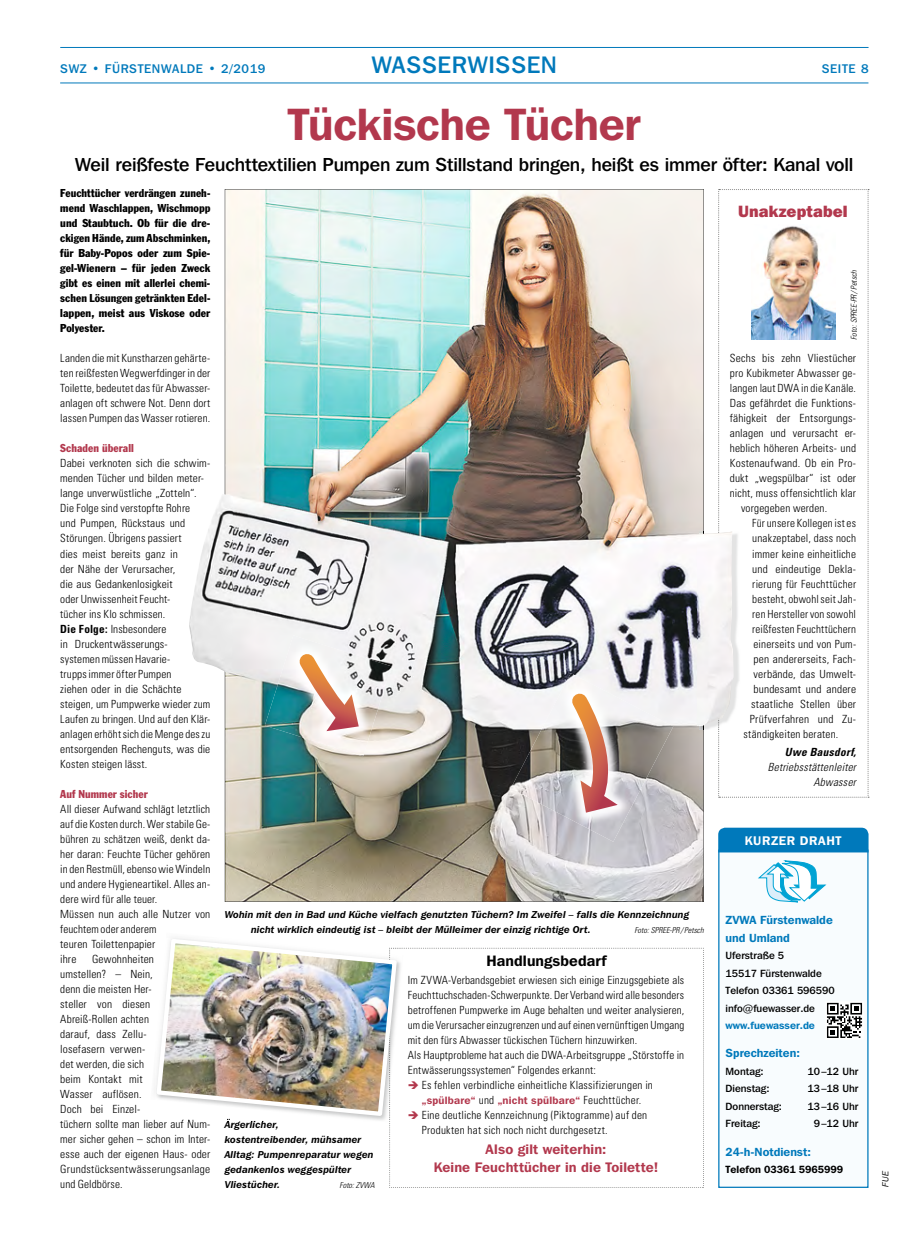
<style>
.page{position:relative;width:904px;height:1241px;background:#fff}
.page>*{position:absolute;margin:0;border:0;box-sizing:border-box;transform-origin:0 0}
.t1{font:600 45px "Franklin Gothic IT Cby BT";letter-spacing:-.01em;color:#b2384d}
.t2{font:500 23.75px "Franklin Gothic IT Cby BT";letter-spacing:.025em;color:#0079bb}
.t3{font:500 18.75px "Franklin Gothic IT Cby BT";letter-spacing:-.005em;color:#000}
.t4{font:800 16.25px "Franklin Gothic IT Cby BT";letter-spacing:.005em;color:#b2384d}
.t5{font:600 15px "Franklin Gothic IT Cby BT";letter-spacing:.01em;color:#000}
.t6{font:600 13.75px/17.5px "Franklin Gothic IT Cby BT";letter-spacing:.01em;color:#b2384d;text-align:center}
.t7{font:500 12.5px "Franklin Gothic IT Cby BT";letter-spacing:.05em;color:#0079bb}
.t8{font:600 12.5px "Franklin Gothic IT Cby BT";letter-spacing:.05em;color:#fff}
.t9{font:600 11.75px/17.5px "Franklin Gothic IT Cby BT";color:#0079bb}
.t10{font:300 condensed 11.25px/15px "Univers";letter-spacing:.01em;color:#000}
.t11{font:condensed 11.25px/15px "Franklin Gothic";letter-spacing:.005em;color:#000;text-align:justify}
.t12{font:condensed 11.25px "Franklin Gothic";letter-spacing:.005em;color:#b2384d}
.t13{font:italic 300 condensed 11.25px/15px "Univers";letter-spacing:.02em;color:#000;text-align:right}
.t14{font:italic 700 condensed 11.25px "Univers";letter-spacing:.03em;color:#000}
.t15{font:600 10.62px "Franklin Gothic IT Cby BT";letter-spacing:.02em;color:#b2384d}
.t16{font:500 10.38px/17.5px "Franklin Gothic IT Cby BT";color:#000}
.t17{font:600 10.38px "Franklin Gothic IT Cby BT";color:#000}
.t18{font:600 10.38px "Franklin Gothic IT Cby BT";color:#0079bb}
.t19{font:italic 600 10px/15px "Franklin Gothic IT Cby BT";letter-spacing:.01em;color:#000}
.t20{font:italic 8.75px "Franklin Gothic IT Cby BT";color:#000}
.t21{font:italic 300 condensed 8.12px "Univers";color:#000}
.s1{font-weight:700}
.s2{color:#b2384d}
.s3{font-family:"Univers";font-weight:300;font-stretch:condensed;font-size:11.25px;color:#000}
</style>
<div class="page">
<svg style="left:718px;top:189px;width:151px;height:608px"></svg>
<hr style="left:60px;top:83px;width:808px;height:1px;background:#0079bb">
<hr style="left:60px;top:47px;width:808px;height:1px;background:#0079bb">
<div style="left:718px;top:850px;width:149px;height:337px;background:#f8fcfe"></div>
<div style="left:718px;top:849px;width:150px;height:338px;border:1px solid #0079bb"></div>
<svg style="left:758px;top:860px;width:67px;height:41px"></svg>
<svg style="left:827px;top:1002px;width:36px;height:36px"></svg>
<div style="left:718px;top:827px;width:150px;height:25px;background:#0079bb"></div>
<img style="left:225px;top:189px;width:479px;height:712px">
<img style="left:265px;top:635px;width:126px;height:121px">
<svg style="left:286px;top:641px;width:75px;height:92px"></svg>
<img style="left:511px;top:673px;width:162px;height:168px">
<svg style="left:559px;top:680px;width:58px;height:135px"></svg>
<img style="left:189px;top:494px;width:44px;height:179px">
<img style="left:699px;top:531px;width:41px;height:198px">
<img style="left:697px;top:531px;width:36px;height:194px">
<img style="left:156px;top:938px;width:548px;height:248px">
<img style="left:751px;top:224px;width:84px;height:115px">
<p class="t7" style="left:60px;top:61px;width:207px">SWZ • FÜRSTENWALDE • 2/2019</p>
<h2 class="t2" style="left:372px;top:50px;width:187px">WASSERWISSEN</h2>
<p class="t7" style="left:821px;top:61px;width:48px">SEITE 8</p>
<h1 class="t1" style="left:288px;top:96px;width:355px">Tückische Tücher</h1>
<h3 class="t3" style="left:75px;top:153px;width:779px">Weil reißfeste Feuchttextilien Pumpen zum Stillstand bringen, heißt es immer öfter: Kanal voll</h3>
<p class="t11" style="left:60px;top:185px;width:152px">Feuchttücher verdrängen zuneh&shy;mend Waschlappen, Wischmopp und Staubtuch. Ob für die dre&shy;ckigen Hände, zum Abschminken, für Baby-Popos oder zum Spie&shy;gel-Wienern – für jeden Zweck gibt es einen mit allerlei chemi&shy;schen Lösungen getränkten Edel&shy;lappen, meist aus Viskose oder Polyester.</p>
<p class="t10" style="left:60px;top:351px;width:152px;text-align:justify">Landen die mit Kunstharzen gehärte&shy;ten reißfesten Wegwerfdinger in der Toilette, bedeutet das für Abwasser&shy;anlagen oft schwere Not. Denn dort lassen Pumpen das Wasser rotieren.</p>
<p class="t12" style="left:60px;top:441px;width:75px">Schaden überall</p>
<p class="t10" style="left:60px;top:456px;width:152px">Dabei verknoten sich die schwim&shy;menden Tücher und bilden meter&shy;lange unverwüstliche „Zotteln“.<br>Die Folge sind verstopfte Rohre<br>und Pumpen, Rückstaus und<br>Störungen. Übrigens passiert<br>dies meist bereits ganz in<br>der Nähe der Verursacher,<br>die aus Gedankenlosigkeit<br>oder Unwissenheit Feucht-<br>tücher ins Klo schmissen.<br><span class="s1">Die Folge:</span> Insbesondere<br>in Druck ent wäs se rungs-<br>sys te men müssen Havarie-<br>trupps immer öfter Pumpen<br>ziehen oder in die Schächte steigen, um Pumpwerke wieder zum<br>Laufen zu bringen. Und auf den Klär&shy;anlagen erhöht sich die Menge des zu entsorgenden Rechenguts, was die<br>Kosten steigen lässt.</p>
<p class="t12" style="left:60px;top:786px;width:89px">Auf Nummer sicher</p>
<p class="t10" style="left:60px;top:801px;width:152px">All dieser Aufwand schlägt letztlich auf die Kosten durch. Wer stabile Ge&shy;bühren zu schätzen weiß, denkt da&shy;her daran: Feuchte Tücher gehören in den Restmüll, ebenso wie Windeln und andere Hygieneartikel. Alles an&shy;dere wird für alle teuer.<br>Müssen nun auch alle Nutzer von feuchtem oder anderem<br>teuren Toi lettenpapier<br>ihre</p>
<p class="t10" style="left:60px;top:951px;width:151px;text-indent:32px">Gewohnheiten<br>umstellen? – Nein,<br>denn die meisten Her-<br>steller von diesen<br>Abreiß- Rollen achten<br>darauf, dass Zellu-<br>losefasern verwen-<br>det werden, die sich<br>beim Kontakt mit<br>Wasser auflösen.<br>Doch bei Einzel-<br>tüchern sollte man lieber auf Num&shy;mer sicher gehen – schon im Inter&shy;esse auch der eigenen Haus- oder<br>Grundstücks ent wässerungsanlage und Geldbörse.</p>
<p class="t19" style="left:251px;top:906px;width:440px;text-indent:-26px">Wohin mit den in Bad und Küche vielfach genutzten Tüchern? Im Zweifel – falls die Kennzeichnung nicht wirklich eindeutig ist – bleibt der Mülleimer der einzig richtige Ort.</p>
<p class="t21" style="left:634px;top:924px;width:71px">Foto: SPREE-PR / Petsch</p>
<p class="t19" style="left:225px;top:1116px;width:150px">Ärgerlicher,<br>kostentreibender, mühsamer<br>Alltag: Pumpenreparatur wegen gedankenlos weggespülter<br>Vliestücher.</p>
<p class="t21" style="left:339px;top:1179px;width:37px">Foto: ZVWA</p>
<h3 class="t5" style="left:486px;top:951px;width:122px">Handlungsbedarf</h3>
<p class="t10" style="left:408px;top:972px;width:278px">Im ZVWA-Verbandsgebiet erwiesen sich einige Einzugsgebiete als Feuchttuchschaden-Schwerpunkte. Der Verband wird alle besonders betroffenen Pumpwerke im Auge behalten und weiter analysieren, um die Verursacher einzugrenzen und auf einen vernünftigen Umgang mit den fürs Abwasser tückischen Tüchern hinzuwirken.<br>Als Hauptprobleme hat auch die DWA-Arbeitsgruppe „Störstoffe in Entwässerungssystemen“ Folgendes erkannt:</p>
<p class="t10" style="left:408px;top:1077px;width:246px"><span class="s2">➔</span> Es fehlen verbindliche einheitliche Klassifizierungen in</p>
<p class="t15" style="left:422px;top:1093px;width:221px">„spülbare“ <span class="s3">und</span> „nicht spülbare“ <span class="s3">Feuchttücher.</span></p>
<p class="t10" style="left:422px;top:1107px;width:227px;text-indent:-14px"><span class="s2">➔</span> Eine deutliche Kennzeichnung (Piktogramme) auf den<br>Produkten hat sich noch nicht durchgesetzt.</p>
<p class="t6" style="left:434px;top:1140px;width:226px">Also gilt weiterhin:<br>Keine Feuchttücher in die Toilette!</p>
<h3 class="t4" style="left:738px;top:201px;width:111px">Unakzeptabel</h3>
<p class="t21" style="left:849px;top:339px;width:71px;rotate:-90deg">Foto: SPREE-PR /Petsch</p>
<p class="t10" style="left:729px;top:351px;width:128px">Sechs bis zehn Vliestücher</p>
<p class="t10" style="left:729px;top:366px;width:128px">pro Kubik meter Abwasser ge-</p>
<p class="t10" style="left:729px;top:381px;width:128px">langen laut DWA in die Kanäle.</p>
<p class="t10" style="left:729px;top:396px;width:128px">Das gefährdet die Funktions-</p>
<p class="t10" style="left:729px;top:411px;width:128px">fähigkeit der Ent sor gungs-</p>
<p class="t10" style="left:729px;top:426px;width:128px">anlagen und ver ursacht er-</p>
<p class="t10" style="left:729px;top:441px;width:128px">heblich höheren Arbeits- und</p>
<p class="t10" style="left:729px;top:456px;width:128px">Kostenaufwand. Ob ein Pro-</p>
<p class="t10" style="left:729px;top:471px;width:128px">dukt „wegspülbar“ ist oder</p>
<p class="t10" style="left:729px;top:486px;width:128px">nicht, muss offensichtlich klar</p>
<p class="t10" style="left:741px;top:501px;width:88px">vorgegeben werden.</p>
<p class="t10" style="left:752px;top:516px;width:105px">Für unsere Kollegen ist es</p>
<p class="t10" style="left:752px;top:531px;width:105px">unakzeptabel, dass noch</p>
<p class="t10" style="left:752px;top:546px;width:105px">immer keine einheitliche</p>
<p class="t10" style="left:752px;top:561px;width:105px">und eindeutige Dekla-</p>
<p class="t10" style="left:752px;top:576px;width:105px">rierung für Feuchttücher</p>
<p class="t10" style="left:752px;top:591px;width:105px">besteht, obwohl seit Jah-</p>
<p class="t10" style="left:752px;top:606px;width:105px">ren Hersteller von sowohl</p>
<p class="t10" style="left:752px;top:621px;width:105px">reißfesten Feuchttüchern</p>
<p class="t10" style="left:753px;top:636px;width:104px">einerseits und von Pum-</p>
<p class="t10" style="left:753px;top:651px;width:104px">pen andererseits, Fach-</p>
<p class="t10" style="left:753px;top:666px;width:104px">verbände, das Umwelt-</p>
<p class="t10" style="left:753px;top:681px;width:104px">bundesamt und andere</p>
<p class="t10" style="left:751px;top:696px;width:106px">staatliche Stellen über</p>
<p class="t10" style="left:749px;top:711px;width:108px">Prüfverfahren und Zu-</p>
<p class="t10" style="left:743px;top:726px;width:96px">ständigkeiten beraten.</p>
<p class="t14" style="left:785px;top:745px;width:73px">Uwe Bausdorf,</p>
<p class="t13" style="left:768px;top:759px;width:90px">Betriebsstättenleiter<br>Abwasser</p>
<p class="t8" style="left:745px;top:832px;width:98px">KURZER DRAHT</p>
<p class="t9" style="left:725px;top:910px;width:109px">ZVWA Fürstenwalde und Umland</p>
<p class="t16" style="left:725px;top:946px;width:111px">Uferstraße 5<br>15517 Fürstenwalde<br>Telefon 03361 596590 info@fuewasser.de</p>
<p class="t18" style="left:725px;top:1018px;width:91px">www.fuewasser.de</p>
<p class="t9" style="left:725px;top:1044px;width:76px">Sprechzeiten:</p>
<p class="t16" style="left:725px;top:1062px;width:40px">Montag:</p>
<p class="t16" style="left:807px;top:1062px;width:52px">10 –12 Uhr</p>
<p class="t16" style="left:725px;top:1079px;width:45px">Dienstag:</p>
<p class="t16" style="left:807px;top:1079px;width:52px">13 –18 Uhr</p>
<p class="t16" style="left:725px;top:1097px;width:58px">Donnerstag:</p>
<p class="t16" style="left:807px;top:1097px;width:52px">13 –16 Uhr</p>
<p class="t16" style="left:725px;top:1114px;width:37px">Freitag:</p>
<p class="t16" style="left:813px;top:1114px;width:46px">9 –12 Uhr</p>
<p class="t9" style="left:725px;top:1142px;width:87px">24-h-Notdienst:</p>
<p class="t17" style="left:725px;top:1162px;width:119px">Telefon 03361 5965999</p>
<p class="t20" style="left:880px;top:1186px;width:18px;rotate:-90deg">FUE</p>
</div>
